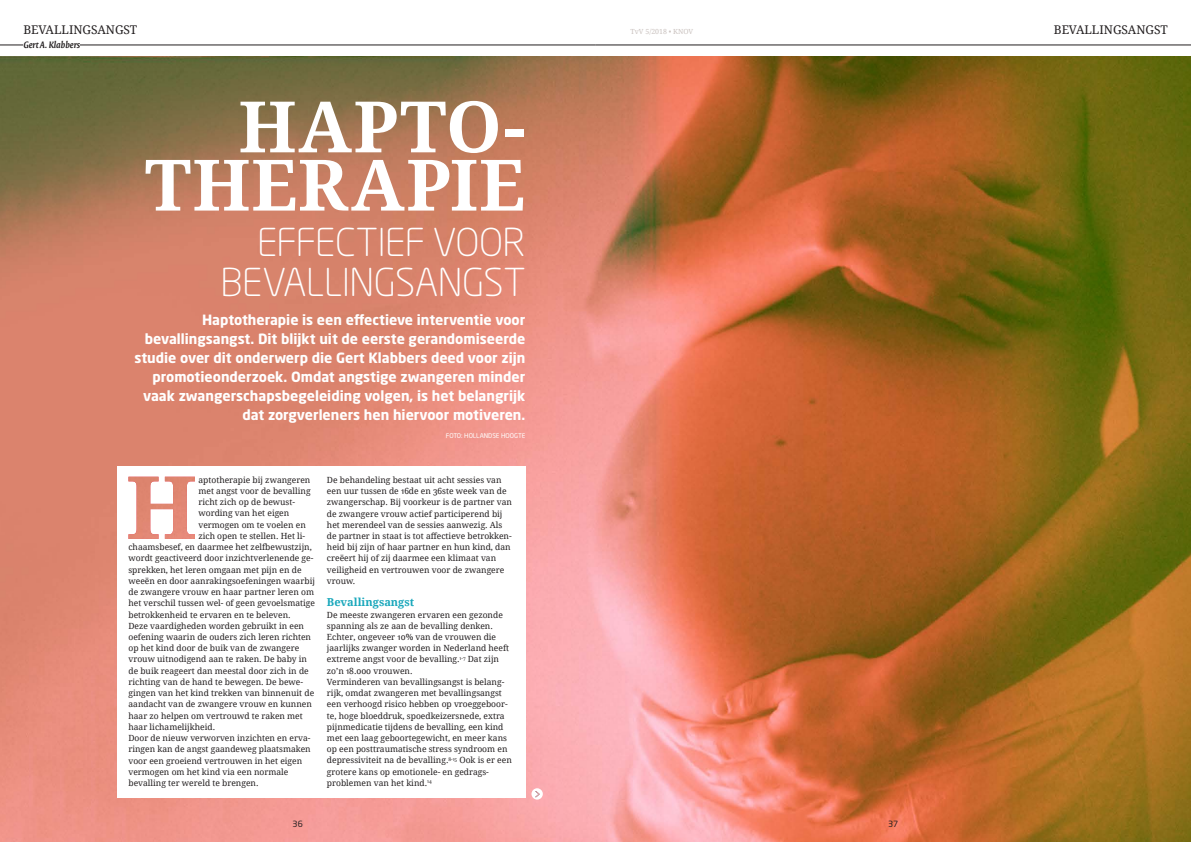
<style>
.page{position:relative;width:1191px;height:842px;background:#fff}
.page>*{position:absolute;margin:0;border:0;box-sizing:border-box;transform-origin:0 0}
.t1{font:700 70.9px/58.2px "Droid Serif Pro";letter-spacing:.02em;color:#fff;text-align:right}
.t2{font:300 38px/39.6px "Neo Sans Pro";letter-spacing:-.015em;color:#fff;text-align:right}
.t3{font:700 14px/19px "Neo Sans Std";color:#fff;text-align:right}
.t4{font:12px "Droid Serif Pro";color:#231f20}
.t5{font:700 11px "Droid Serif Pro";color:#19a7bb}
.t6{font:italic 600 10px "Versa Pro";color:#231f20}
.t7{font:8.5px/11.2px "Droid Serif Pro";color:#231f20}
.t8{font:8.5px "Neo Sans Std";color:#231f20}
.t9{font:7px "Droid Serif Pro";color:#cac2bf}
.t10{font:6.5px "Neo Sans Std";color:#fff}
</style>
<div class="page">
<img style="left:0;top:56px;width:1191px;height:786px">
<hr style="left:0;top:45px;width:595px;height:1px;background:#231f20">
<hr style="left:595px;top:45px;width:596px;height:1px;background:#231f20">
<div style="left:117px;top:466px;width:408px;height:331px;background:#fff"></div>
<div style="left:23px;top:40px;width:57px;height:8px;background:#fff"></div>
<svg style="left:531px;top:788px;width:12px;height:12px"></svg>
<svg style="left:535px;top:791px;width:4px;height:6px"></svg>
<img style="left:128px;top:477px;width:67px;height:62px">
<h3 class="t4" style="left:23px;top:21px;width:115px">BEVALLINGSANGST</h3>
<h3 class="t4" style="left:1053px;top:21px;width:115px">BEVALLINGSANGST</h3>
<p class="t9" style="left:630px;top:26px;width:64px">TvV 5/2018 • KNOV</p>
<p class="t6" style="left:23px;top:38px;width:58px">Gert A. Klabbers</p>
<h1 class="t1" style="left:145px;top:96px;width:382px">HAPTO-<br>THERAPIE</h1>
<h2 class="t2" style="left:221px;top:222px;width:306px">EFFECTIEF VOOR<br>BEVALLINGSANGST</h2>
<p class="t3" style="left:134px;top:310px;width:392px">Haptotherapie is een effectieve interventie voor bevallingsangst. Dit blijkt uit de eerste gerandomiseerde studie over dit onderwerp die Gert Klabbers deed voor zijn promotieonderzoek. Omdat angstige zwangeren minder vaak zwangerschapsbegeleiding volgen, is het belangrijk dat zorgverleners hen hiervoor motiveren.</p>
<p class="t10" style="left:446px;top:431px;width:81px">FOTO: HOLLANDSE HOOGTE</p>
<p class="t7" style="left:198px;top:474px;width:113px">aptotherapie bij zwangeren</p>
<p class="t7" style="left:198px;top:485px;width:114px">met angst voor de bevalling</p>
<p class="t7" style="left:198px;top:496px;width:98px">richt zich op de bewust-</p>
<p class="t7" style="left:198px;top:508px;width:92px">wording van het eigen</p>
<p class="t7" style="left:198px;top:519px;width:109px">vermogen om te voelen en</p>
<p class="t7" style="left:198px;top:530px;width:108px">zich open te stellen. Het li-</p>
<p class="t7" style="left:128px;top:541px;width:185px">chaamsbesef, en daarmee het zelfbewustzijn,</p>
<p class="t7" style="left:128px;top:552px;width:186px">wordt geactiveerd door inzichtverlenende ge-</p>
<p class="t7" style="left:128px;top:564px;width:175px">sprekken, het leren omgaan met pijn en de</p>
<p class="t7" style="left:128px;top:575px;width:188px">weeën en door aanrakingsoefeningen waarbij</p>
<p class="t7" style="left:128px;top:586px;width:187px">de zwangere vrouw en haar partner leren om</p>
<p class="t7" style="left:128px;top:597px;width:188px">het verschil tussen wel- of geen gevoelsmatige</p>
<p class="t7" style="left:128px;top:609px;width:164px">betrokkenheid te ervaren en te beleven.</p>
<p class="t7" style="left:128px;top:620px;width:177px">Deze vaardigheden worden gebruikt in een</p>
<p class="t7" style="left:128px;top:631px;width:184px">oefening waarin de ouders zich leren richten</p>
<p class="t7" style="left:128px;top:642px;width:172px">op het kind door de buik van de zwangere</p>
<p class="t7" style="left:128px;top:654px;width:180px">vrouw uitnodigend aan te raken. De baby in</p>
<p class="t7" style="left:128px;top:665px;width:182px">de buik reageert dan meestal door zich in de</p>
<p class="t7" style="left:128px;top:676px;width:176px">richting van de hand te bewegen. De bewe-</p>
<p class="t7" style="left:128px;top:687px;width:187px">gingen van het kind trekken van binnenuit de</p>
<p class="t7" style="left:128px;top:698px;width:185px">aandacht van de zwangere vrouw en kunnen</p>
<p class="t7" style="left:128px;top:710px;width:176px">haar zo helpen om vertrouwd te raken met</p>
<p class="t7" style="left:128px;top:721px;width:88px">haar lichamelijkheid.</p>
<p class="t7" style="left:128px;top:732px;width:183px">Door de nieuw verworven inzichten en erva-</p>
<p class="t7" style="left:128px;top:743px;width:184px">ringen kan de angst gaandeweg plaatsmaken</p>
<p class="t7" style="left:128px;top:755px;width:175px">voor een groeiend vertrouwen in het eigen</p>
<p class="t7" style="left:128px;top:766px;width:161px">vermogen om het kind via een normale</p>
<p class="t7" style="left:128px;top:777px;width:132px">bevalling ter wereld te brengen.</p>
<p class="t7" style="left:327px;top:474px;width:187px">De behandeling bestaat uit acht sessies van een uur tussen de 16de en 36ste week van de zwangerschap. Bij voorkeur is de partner van de zwangere vrouw actief participerend bij het merendeel van de sessies aanwezig. Als de partner in staat is tot affectieve betrokken&shy;heid bij zijn of haar partner en hun kind, dan creëert hij of zij daarmee een klimaat van veiligheid en vertrouwen voor de zwangere vrouw.</p>
<p class="t5" style="left:327px;top:595px;width:89px">Bevallingsangst</p>
<p class="t7" style="left:327px;top:609px;width:186px">De meeste zwangeren ervaren een gezonde spanning als ze aan de bevalling denken.<br>Echter, ongeveer 10% van de vrouwen die jaarlijks zwanger worden in Nederland heeft extreme angst voor de bevalling.<sup>1-7</sup> Dat zijn zo’n 18.000 vrouwen.<br>Verminderen van bevallingsangst is belang&shy;rijk, omdat zwangeren met bevallingsangst een verhoogd risico hebben op vroeggeboor&shy;te, hoge bloeddruk, spoedkeizersnede, extra pijnmedicatie tijdens de bevalling, een kind met een laag geboortegewicht, en meer kans op een posttraumatische stress syndroom en depressiviteit na de bevalling.<sup>8-15</sup> Ook is er een grotere kans op emotionele- en gedrags&shy;problemen van het kind.<sup>14</sup></p>
<p class="t8" style="left:292px;top:819px;width:12px">36</p>
<p class="t8" style="left:888px;top:819px;width:12px">37</p>
</div>
